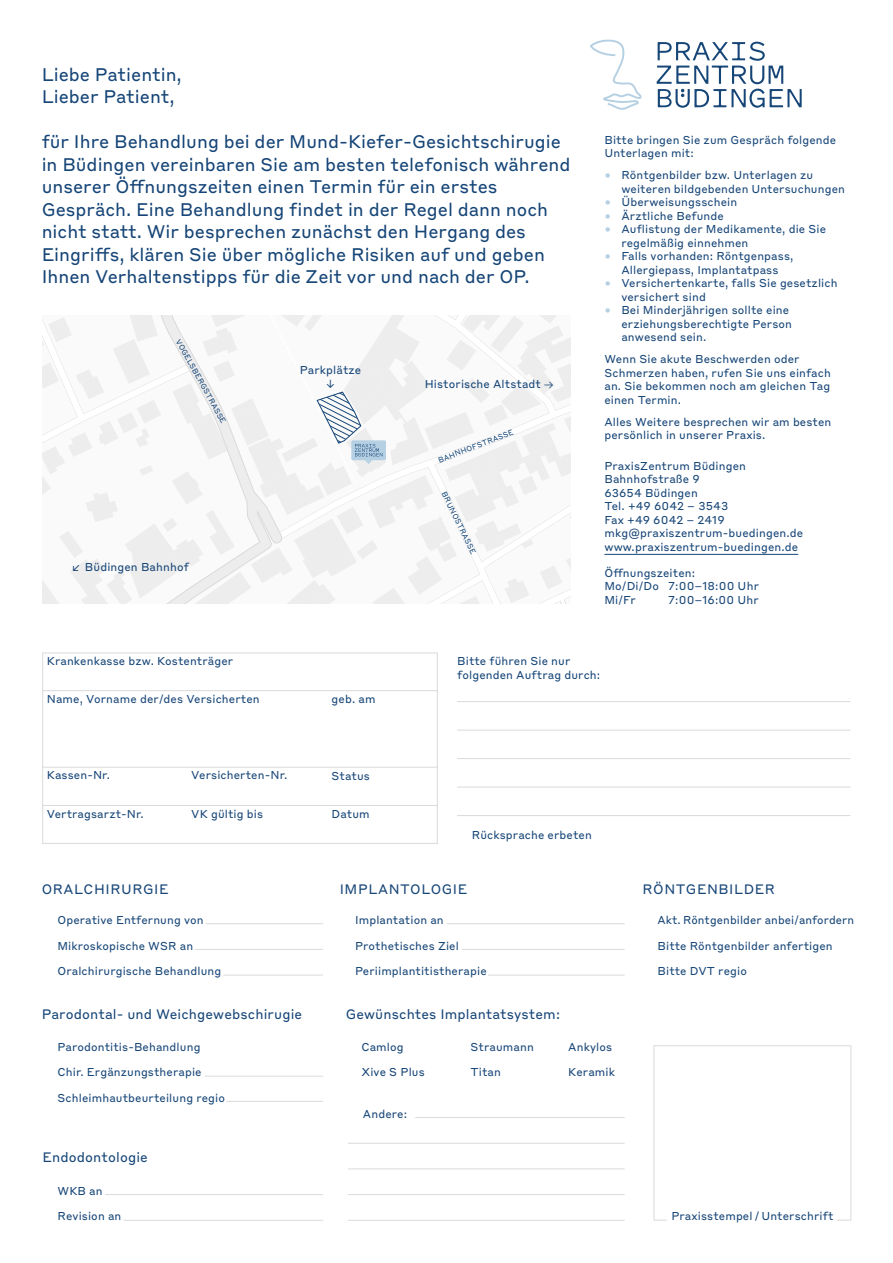
<style>
.page{position:relative;width:893px;height:1263px;background:#fff}
.page>*{position:absolute;margin:0;border:0;box-sizing:border-box;transform-origin:0 0}
.t1{font:18px/22.5px "Styrene B";color:#164577}
.t2{font:13.5px "Styrene B";letter-spacing:.01em;color:#164577}
.t3{font:13.5px "Styrene B";letter-spacing:.04em;color:#164577}
.t4{font:11.25px/13.5px "Styrene B";letter-spacing:.01em;color:#164577}
.t5{font:11.25px "Inter";color:#164577}
.t6{font:7.5px "Styrene B";color:#164577}
.s1{font-family:"Inter"}
.s2{font-family:"Suisse Works"}
.s3{color:#b5d0e3}
</style>
<div class="page">
<svg style="left:590px;top:39px;width:52px;height:71px"></svg>
<svg style="left:657px;top:42px;width:145px;height:66px"></svg>
<svg style="left:43px;top:316px;width:528px;height:288px"></svg>
<div style="left:43px;top:653px;width:394px;height:190px;border:1px solid #dadada"></div>
<div style="left:654px;top:1045px;width:197px;height:175px;border:1px solid #dadada"></div>
<hr style="left:43px;top:690px;width:394px;height:1px;background:#dadada">
<hr style="left:457px;top:701px;width:393px;height:1px;background:#dadada">
<hr style="left:457px;top:730px;width:393px;height:1px;background:#dadada">
<hr style="left:457px;top:758px;width:393px;height:1px;background:#dadada">
<hr style="left:457px;top:787px;width:393px;height:1px;background:#dadada">
<hr style="left:457px;top:815px;width:393px;height:1px;background:#dadada">
<hr style="left:43px;top:767px;width:394px;height:1px;background:#dadada">
<hr style="left:43px;top:805px;width:394px;height:1px;background:#dadada">
<hr style="left:206px;top:923px;width:117px;height:1px;background:#dadada">
<hr style="left:348px;top:1143px;width:277px;height:1px;background:#dadada">
<hr style="left:195px;top:949px;width:128px;height:1px;background:#dadada">
<hr style="left:205px;top:1076px;width:118px;height:1px;background:#dadada">
<hr style="left:348px;top:1169px;width:277px;height:1px;background:#dadada">
<hr style="left:223px;top:975px;width:100px;height:1px;background:#dadada">
<hr style="left:226px;top:1101px;width:97px;height:1px;background:#dadada">
<hr style="left:415px;top:1117px;width:210px;height:1px;background:#dadada">
<hr style="left:348px;top:1194px;width:277px;height:1px;background:#dadada">
<hr style="left:105px;top:1194px;width:218px;height:1px;background:#dadada">
<hr style="left:348px;top:1220px;width:277px;height:1px;background:#dadada">
<hr style="left:124px;top:1220px;width:199px;height:1px;background:#dadada">
<div style="left:668px;top:1212px;width:169px;height:8px;background:#fff"></div>
<hr style="left:447px;top:923px;width:178px;height:1px;background:#dadada">
<hr style="left:462px;top:949px;width:163px;height:1px;background:#dadada">
<hr style="left:488px;top:975px;width:137px;height:1px;background:#dadada">
<hr style="left:604px;top:554px;width:194px;height:1px;background:#164577">
<h1 class="t1" style="left:42px;top:62px;width:142px">Liebe Patientin,<br>Lieber Patient,</h1>
<p class="t1" style="left:42px;top:129px;width:530px">für Ihre Behandlung bei der Mund-Kiefer-Gesichtschirugie in Büdingen vereinbaren Sie am besten telefonisch während unserer Öffnungszeiten einen Termin für ein erstes Gespräch. Eine Behandlung findet in der Regel dann noch nicht statt. Wir besprechen zunächst den Hergang des Eingriffs, klären Sie über mögliche Risiken auf und geben Ihnen Verhaltenstipps für die Zeit vor und nach der OP.</p>
<p class="t6" style="left:183px;top:336px;width:97px;rotate:61deg">VOGELSBERGSTRASSE</p>
<p class="t4" style="left:71px;top:559px;width:119px"><span class="s1">↙</span> Büdingen Bahnhof</p>
<p class="t4" style="left:300px;top:363px;width:63px">Parkplätze</p>
<p class="t5" style="left:325px;top:375px;width:12px">↓</p>
<p class="t4" style="left:425px;top:376px;width:130px">Historische Altstadt <span class="s2">→</span></p>
<p class="t6" style="left:436px;top:454px;width:82px;rotate:-21deg">BAHNHOFSTRASSE</p>
<p class="t6" style="left:450px;top:489px;width:70px;rotate:64deg">BRUNOSTRASSE</p>
<p class="t4" style="left:604px;top:132px;width:233px">Bitte bringen Sie zum Gespräch folgende<br>Unterlagen mit:</p>
<p class="t4" style="left:621px;top:167px;width:225px;text-indent:-17px"><span class="s3">•</span> Röntgenbilder bzw. Unterlagen zu weiteren bildgebenden Untersuchungen</p>
<p class="t4" style="left:604px;top:194px;width:134px"><span class="s3">•</span> Überweisungsschein</p>
<p class="t4" style="left:604px;top:208px;width:121px"><span class="s3">•</span> Ärztliche Befunde</p>
<p class="t4" style="left:621px;top:221px;width:206px;text-indent:-17px"><span class="s3">•</span> Auflistung der Medikamente, die Sie regelmäßig einnehmen</p>
<p class="t4" style="left:604px;top:248px;width:191px;text-align:center"><span class="s3">•</span> Falls vorhanden: Röntgenpass,<br>Allergiepass, Implantatpass</p>
<p class="t4" style="left:621px;top:275px;width:218px;text-indent:-17px"><span class="s3">•</span> Versichertenkarte, falls Sie gesetzlich versichert sind</p>
<p class="t4" style="left:621px;top:302px;width:172px;text-indent:-17px"><span class="s3">•</span> Bei Minderjährigen sollte eine erziehungsberechtigte Person anwesend sein.</p>
<p class="t4" style="left:604px;top:351px;width:228px">Wenn Sie akute Beschwerden oder<br>Schmerzen haben, rufen Sie uns einfach an. Sie bekommen noch am gleichen Tag einen Termin.</p>
<p class="t4" style="left:604px;top:414px;width:228px">Alles Weitere besprechen wir am besten persönlich in unserer Praxis.</p>
<p class="t4" style="left:604px;top:458px;width:200px">PraxisZentrum Büdingen<br>Bahnhofstraße 9<br>63654 Büdingen<br>Tel. +49 6042 – 3543<br>Fax +49 6042 – 2419 mkg@praxiszentrum-buedingen.de www.praxiszentrum-buedingen.de</p>
<p class="t4" style="left:604px;top:565px;width:156px">Öffnungszeiten:<br>Mo/Di/Do 7:00–18:00 Uhr<br>Mi/Fr</p>
<p class="t4" style="left:668px;top:592px;width:92px">7:00–16:00 Uhr</p>
<p class="t4" style="left:47px;top:653px;width:188px">Krankenkasse bzw. Kostenträger</p>
<p class="t4" style="left:47px;top:691px;width:214px">Name, Vorname der/des Versicherten</p>
<p class="t4" style="left:332px;top:691px;width:45px">geb. am</p>
<p class="t4" style="left:457px;top:653px;width:144px">Bitte führen Sie nur folgenden Auftrag durch:</p>
<p class="t4" style="left:47px;top:768px;width:65px">Kassen-Nr.</p>
<p class="t4" style="left:191px;top:768px;width:98px">Versicherten-Nr.</p>
<p class="t4" style="left:47px;top:806px;width:99px">Vertragsarzt-Nr.</p>
<p class="t4" style="left:191px;top:806px;width:73px">VK gültig bis</p>
<p class="t4" style="left:332px;top:768px;width:40px">Status</p>
<p class="t4" style="left:332px;top:806px;width:40px">Datum</p>
<p class="t4" style="left:472px;top:827px;width:122px">Rücksprache erbeten</p>
<p class="t3" style="left:42px;top:878px;width:128px">ORALCHIRURGIE</p>
<p class="t3" style="left:340px;top:878px;width:129px">IMPLANTOLOGIE</p>
<p class="t3" style="left:642px;top:878px;width:134px">RÖNTGENBILDER</p>
<p class="t4" style="left:57px;top:912px;width:148px">Operative Entfernung von</p>
<p class="t4" style="left:57px;top:938px;width:137px">Mikroskopische WSR an</p>
<p class="t4" style="left:57px;top:963px;width:165px">Oralchirurgische Behandlung</p>
<p class="t4" style="left:355px;top:912px;width:90px">Implantation an</p>
<p class="t4" style="left:355px;top:938px;width:105px">Prothetisches Ziel</p>
<p class="t4" style="left:355px;top:963px;width:133px">Periimplantitistherapie</p>
<p class="t4" style="left:658px;top:912px;width:198px">Akt. Röntgenbilder anbei/anfordern</p>
<p class="t4" style="left:658px;top:938px;width:177px">Bitte Röntgenbilder anfertigen</p>
<p class="t4" style="left:658px;top:963px;width:91px">Bitte DVT regio</p>
<p class="t2" style="left:42px;top:1002px;width:262px">Parodontal- und Weichgewebschirugie</p>
<p class="t2" style="left:346px;top:1002px;width:216px">Gewünschtes Implantatsystem:</p>
<p class="t4" style="left:58px;top:1039px;width:144px">Parodontitis-Behandlung</p>
<p class="t4" style="left:58px;top:1065px;width:146px">Chir. Ergänzungstherapie</p>
<p class="t4" style="left:361px;top:1039px;width:44px">Camlog</p>
<p class="t4" style="left:471px;top:1039px;width:65px">Straumann</p>
<p class="t4" style="left:568px;top:1039px;width:45px">Ankylos</p>
<p class="t4" style="left:361px;top:1065px;width:65px">Xive S Plus</p>
<p class="t4" style="left:471px;top:1065px;width:32px">Titan</p>
<p class="t4" style="left:568px;top:1065px;width:48px">Keramik</p>
<p class="t4" style="left:58px;top:1090px;width:169px">Schleimhautbeurteilung regio</p>
<p class="t4" style="left:363px;top:1106px;width:46px">Andere:</p>
<p class="t2" style="left:43px;top:1146px;width:107px">Endodontologie</p>
<p class="t4" style="left:58px;top:1183px;width:47px">WKB an</p>
<p class="t4" style="left:58px;top:1208px;width:65px">Revision an</p>
<p class="t4" style="left:671px;top:1209px;width:164px">Praxisstempel / Unterschrift</p>
</div>
